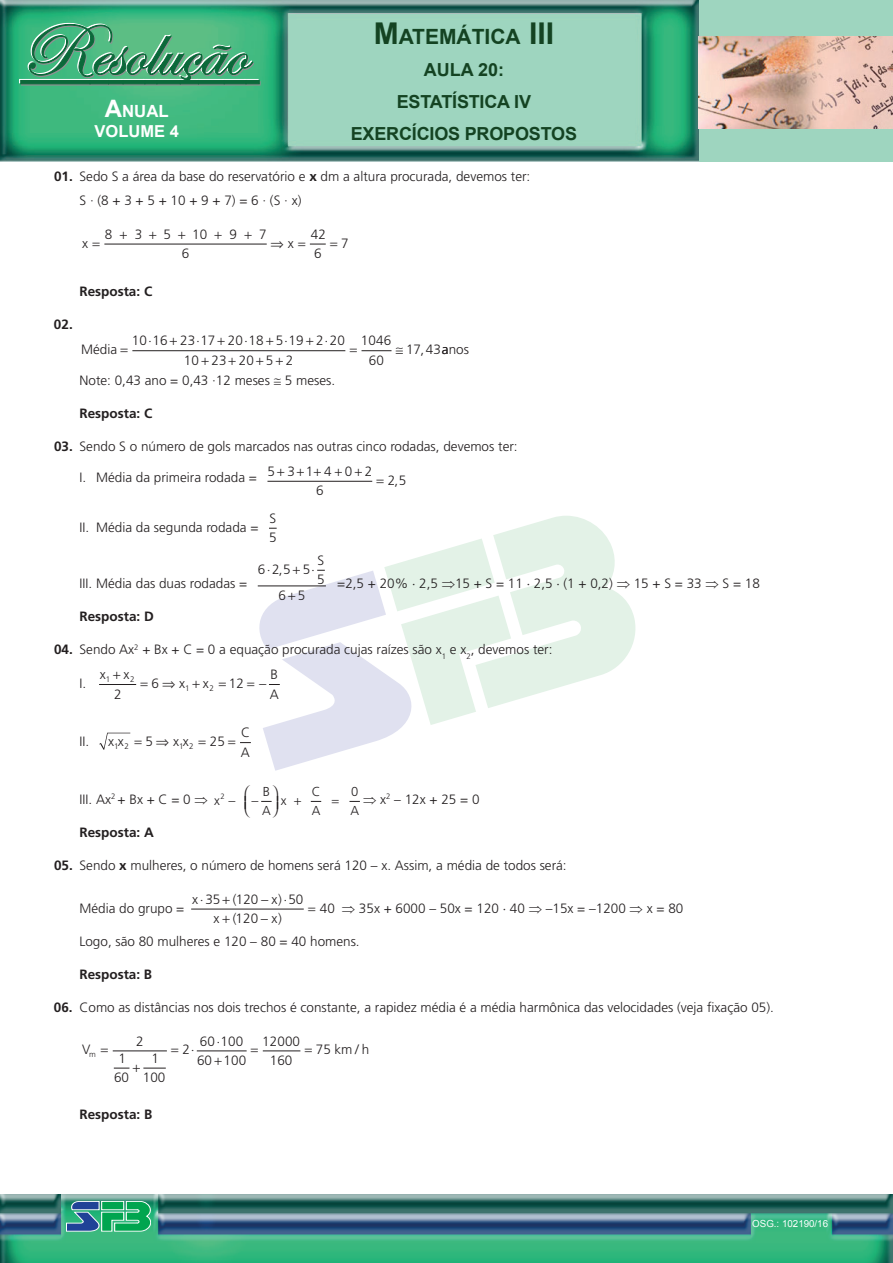
<style>
.page{position:relative;width:893px;height:1263px;background:#fff}
.page>*{position:absolute;margin:0;border:0;box-sizing:border-box;transform-origin:0 0}
.t1{font:700 21px "Arial";color:#144322}
.t2{font:700 18px/31.8px "Arial";letter-spacing:-.01em;color:#144322;text-align:center}
.t3{font:700 16.8px "Arial";color:#fff}
.t4{font:700 16.5px "Arial";color:#fff}
.t5{font:300 13.5px/19.4px "Frutiger";color:#231f20}
.t6{font:700 13.5px "Frutiger";color:#231f20}
.t7{font:300 13.05px/18.6px "Frutiger";color:#231f20}
.t8{font:9.75px "Arial";color:#fff}
.t9{font:300 8.1px "Frutiger";color:#231f20}
.t10{font:300 7.8px "Frutiger";color:#231f20}
.s1{font-size:24px}
.s2{font-style:inherit}
.s3{font-size:30px}
.s4{font-weight:700}
.s5{font-size:13.05px}
</style>
<div class="page">
<div style="left:0;top:0;width:893px;height:162px;background:#9ed5bf"></div>
<img style="left:0;top:0;width:698px;height:162px">
<img style="left:698px;top:37px;width:195px;height:91px">
<div style="left:19px;top:79px;width:70px;height:4px;border:1px solid #fff"></div>
<svg style="left:20px;top:23px;width:240px;height:62px;background:#52aa7d"></svg>
<div style="left:224px;top:80px;width:22px;height:4px;border:1px solid #0b693a"></div>
<div style="left:246px;top:80px;width:14px;height:4px;border:1px solid #0b693a"></div>
<img style="left:0;top:1195px;width:893px;height:68px">
<svg style="left:66px;top:1201px;width:85px;height:30px;background:#39a183"></svg>
<hr style="left:104px;top:244px;width:163px;height:1px;background:#231f20">
<hr style="left:132px;top:350px;width:213px;height:1px;background:#231f20">
<hr style="left:362px;top:350px;width:30px;height:1px;background:#231f20">
<hr style="left:267px;top:481px;width:105px;height:1px;background:#231f20">
<hr style="left:99px;top:684px;width:37px;height:1px;background:#231f20">
<hr style="left:191px;top:909px;width:113px;height:1px;background:#231f20">
<hr style="left:113px;top:1050px;width:54px;height:1px;background:#231f20">
<hr style="left:197px;top:1050px;width:50px;height:1px;background:#231f20">
<hr style="left:263px;top:1050px;width:37px;height:1px;background:#231f20">
<svg style="left:309px;top:243px;width:17px;height:2px"></svg>
<svg style="left:99px;top:733px;width:32px;height:17px"></svg>
<svg style="left:114px;top:1067px;width:52px;height:2px"></svg>
<svg style="left:240px;top:516px;width:396px;height:255px"></svg>
<svg style="left:261px;top:800px;width:11px;height:2px"></svg>
<p class="t3" style="left:105px;top:100px;width:65px"><span class="s1">A</span>NUAL</p>
<p class="t4" style="left:95px;top:120px;width:86px">VOLUME <span class="s2">4</span></p>
<h1 class="t1" style="left:374px;top:23px;width:182px"><span class="s3">M</span>ATEMÁTICA <span class="s3">III</span></h1>
<h2 class="t2" style="left:351px;top:54px;width:228px">AULA 20:<br>ESTATÍSTICA IV<br>EXERCÍCIOS PROPOSTOS</h2>
<p class="t5" style="left:80px;top:164px;width:452px;line-height:24.8px;text-indent:-26px"><span class="s4">01.</span> Sedo S a área da base do reservatório e <span class="s4">x</span> dm a altura procurada, devemos ter:<br>S · (8 + 3 + 5 + 10 + 9 + 7) = 6 · (S · x)</p>
<p class="t5" style="left:82px;top:233px;width:7px">x</p>
<p class="t5" style="left:271px;top:233px;width:25px">⇒ x</p>
<p class="t5" style="left:105px;top:224px;width:9px">8</p>
<p class="t5" style="left:135px;top:224px;width:9px">3</p>
<p class="t5" style="left:164px;top:224px;width:9px">5</p>
<p class="t5" style="left:192px;top:224px;width:17px">10</p>
<p class="t5" style="left:230px;top:224px;width:9px">9</p>
<p class="t5" style="left:259px;top:224px;width:9px">7</p>
<p class="t5" style="left:182px;top:244px;width:9px">6</p>
<p class="t5" style="left:311px;top:224px;width:17px">42<br>6</p>
<p class="t5" style="left:341px;top:233px;width:9px">7</p>
<p class="t6" style="left:54px;top:316px;width:20px">02.</p>
<p class="t6" style="left:79px;top:283px;width:74px">Resposta: C</p>
<p class="t5" style="left:132px;top:331px;width:215px;text-align:center">1016 2317 2018 519 220<br>10232052</p>
<p class="t5" style="left:361px;top:331px;width:32px;text-align:center">1046<br>60</p>
<p class="t5" style="left:442px;top:340px;width:8px">a</p>
<p class="t5" style="left:79px;top:371px;width:257px">Note: 0,43 ano = 0,43 ·12 meses ≅ 5 meses.</p>
<p class="t6" style="left:79px;top:405px;width:74px">Resposta: C</p>
<p class="t5" style="left:54px;top:437px;width:465px"><span class="s4">03.</span> Sendo S o número de gols marcados nas outras cinco rodadas, devemos ter:</p>
<p class="t5" style="left:316px;top:470px;width:58px;line-height:13.5px;text-indent:-237px">I. Média da primeira rodada = 5 3 1 4 0 2<br>6</p>
<p class="t5" style="left:388px;top:470px;width:20px">2 5,</p>
<p class="t5" style="left:80px;top:517px;width:180px">II. Média da segunda rodada =</p>
<p class="t5" style="left:269px;top:509px;width:9px">S<br>5</p>
<p class="t5" style="left:79px;top:573px;width:169px">III. Média das duas rodadas =</p>
<p class="t5" style="left:81px;top:340px;width:38px">M dé ia</p>
<p class="t5" style="left:396px;top:340px;width:75px">≅ 17,43 nos</p>
<p class="t5" style="left:318px;top:551px;width:8px">S</p>
<p class="t5" style="left:258px;top:559px;width:58px">6 25 5⋅</p>
<p class="t5" style="left:279px;top:559px;width:5px">,</p>
<p class="t5" style="left:317px;top:570px;width:9px">5</p>
<p class="t5" style="left:337px;top:573px;width:424px">=2,5 + 20% ⋅ 2,5 ⇒15 + S = 11 ⋅ 2,5 ⋅ (1 + 0,2) ⇒ 15 + S = 33 ⇒ S = 18</p>
<p class="t5" style="left:278px;top:586px;width:29px">6 5</p>
<p class="t6" style="left:80px;top:608px;width:76px">Resposta: D</p>
<p class="t5" style="left:54px;top:640px;width:500px"><span class="s4">04.</span> Sendo Ax<sup>2</sup> + Bx + C = 0 a equação procurada cujas raízes são x<sub>1</sub> e x<sub>2</sub>, devemos ter:</p>
<p class="t5" style="left:80px;top:673px;width:8px">I.</p>
<p class="t5" style="left:151px;top:674px;width:35px">6⇒ x</p>
<p class="t5" style="left:203px;top:674px;width:7px">x</p>
<p class="t5" style="left:270px;top:665px;width:11px">B<br>A</p>
<p class="t5" style="left:100px;top:665px;width:7px">x</p>
<p class="t5" style="left:124px;top:665px;width:7px">x</p>
<p class="t9" style="left:106px;top:674px;width:6px">1</p>
<p class="t9" style="left:130px;top:674px;width:6px">2</p>
<p class="t5" style="left:229px;top:674px;width:17px">12</p>
<p class="t9" style="left:185px;top:683px;width:6px">1</p>
<p class="t9" style="left:210px;top:683px;width:6px">2</p>
<p class="t5" style="left:114px;top:684px;width:9px">2</p>
<p class="t5" style="left:80px;top:731px;width:46px">II. x x</p>
<p class="t5" style="left:145px;top:732px;width:45px">5⇒ x x</p>
<p class="t5" style="left:241px;top:723px;width:11px">C<br>A</p>
<p class="t9" style="left:114px;top:741px;width:16px">1 2</p>
<p class="t5" style="left:210px;top:732px;width:17px">25</p>
<p class="t9" style="left:179px;top:741px;width:16px">1 2</p>
<p class="t5" style="left:80px;top:789px;width:142px">III. Ax<sup>2</sup> + Bx + C = 0 ⇒ <span class="s5">x</span></p>
<p class="t7" style="left:262px;top:782px;width:10px">B<br>A</p>
<p class="t7" style="left:281px;top:791px;width:7px">x</p>
<p class="t7" style="left:312px;top:782px;width:10px">C<br>A</p>
<p class="t10" style="left:221px;top:792px;width:6px">2</p>
<p class="t7" style="left:351px;top:782px;width:9px">0</p>
<p class="t5" style="left:363px;top:789px;width:118px">⇒ x<sup>2</sup> – 12x + 25 = 0</p>
<p class="t7" style="left:350px;top:801px;width:10px">A</p>
<p class="t6" style="left:79px;top:824px;width:76px">Resposta: A</p>
<p class="t5" style="left:54px;top:856px;width:514px"><span class="s4">05.</span> Sendo <span class="s4">x</span> mulheres, o número de homens será 120 – x. Assim, a média de todos será:</p>
<p class="t5" style="left:79px;top:898px;width:106px">Média do grupo =</p>
<p class="t5" style="left:233px;top:889px;width:5px">(</p>
<p class="t5" style="left:271px;top:889px;width:12px">x)</p>
<p class="t5" style="left:192px;top:889px;width:113px">x ⋅ 35 120 − ⋅50</p>
<p class="t5" style="left:342px;top:898px;width:343px">⇒ 35x + 6000 – 50x = 120 ⋅ 40 ⇒ –15x = –1200 ⇒ x = 80</p>
<p class="t5" style="left:79px;top:931px;width:282px">Logo, são 80 mulheres e 120 – 80 = 40 homens.</p>
<p class="t6" style="left:79px;top:966px;width:74px">Resposta: B</p>
<p class="t5" style="left:54px;top:998px;width:721px"><span class="s4">06.</span> Como as distâncias nos dois trechos é constante, a rapidez média é a média harmônica das velocidades (veja fixação 05).</p>
<p class="t5" style="left:82px;top:1040px;width:10px">V</p>
<p class="t5" style="left:316px;top:1040px;width:55px">75 km h</p>
<p class="t9" style="left:89px;top:1049px;width:8px">m</p>
<p class="t5" style="left:320px;top:898px;width:17px">40</p>
<p class="t5" style="left:213px;top:909px;width:7px">x</p>
<p class="t5" style="left:233px;top:909px;width:51px">(120 − x)</p>
<p class="t5" style="left:136px;top:1031px;width:9px">2</p>
<p class="t5" style="left:197px;top:1031px;width:51px">60 100<br>60 100</p>
<p class="t5" style="left:262px;top:1031px;width:39px;text-align:center">12000<br>160</p>
<p class="t5" style="left:355px;top:1040px;width:5px">/</p>
<p class="t5" style="left:182px;top:1040px;width:14px">2⋅</p>
<p class="t5" style="left:114px;top:1049px;width:17px;line-height:18.8px;text-align:center">1<br>60</p>
<p class="t5" style="left:143px;top:1049px;width:24px;line-height:18.8px;text-align:center">1<br>100</p>
<p class="t6" style="left:80px;top:1106px;width:74px">Resposta: B</p>
<p class="t8" style="left:752px;top:1217px;width:77px">OSG.: 102190/16</p>
</div>
